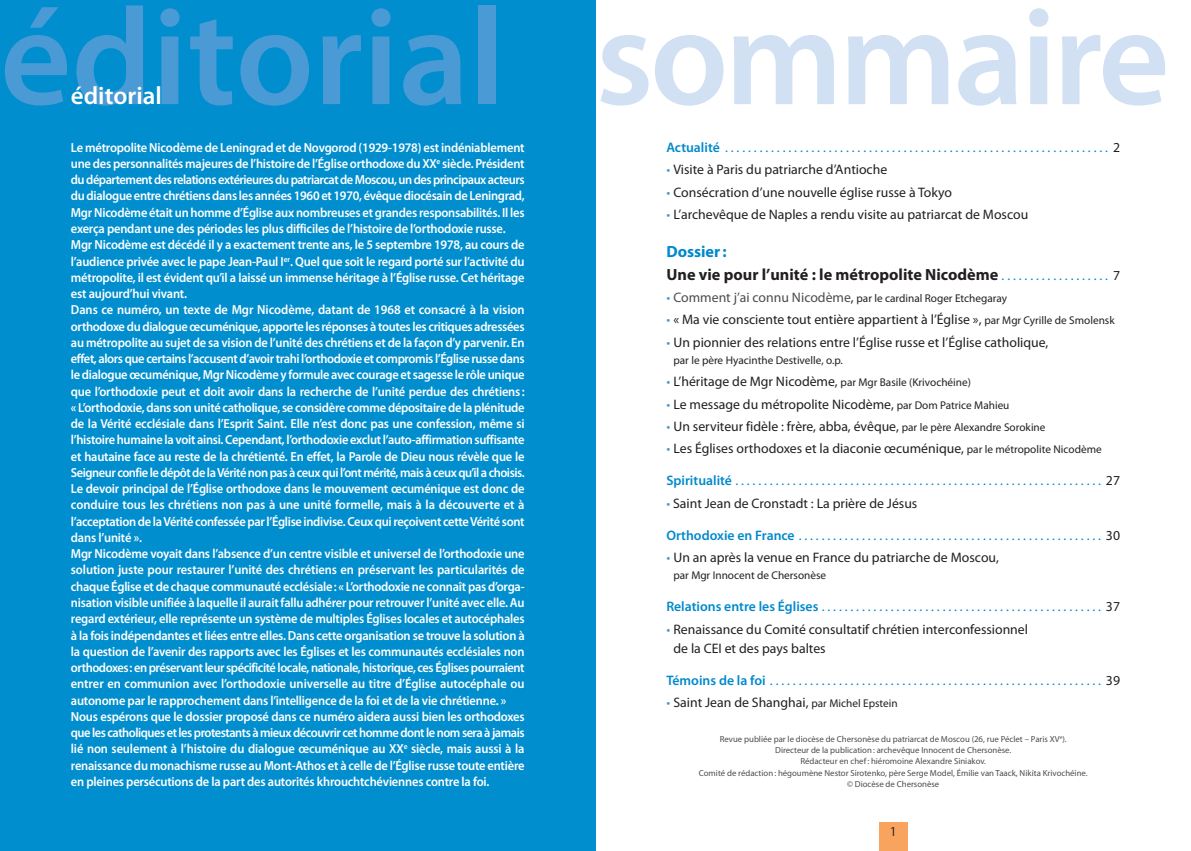
<style>
.page{position:relative;width:1191px;height:851px;background:#fff}
.page>*{position:absolute;margin:0;border:0;box-sizing:border-box;transform-origin:0 0}
.t1{font:600 138.75px "Myriad Pro";color:#499ad5}
.t2{font:600 138.75px "Myriad Pro";letter-spacing:-.025em;color:#d1e0f3}
.t3{font:600 25px "Myriad Pro";color:#fff}
.t4{font:700 16.25px/22.2px "Myriad Pro";color:#231f20}
.t5{font:13.75px/18.8px "Myriad Pro";color:#231f20}
.t6{font:13.75px "Myriad Pro";color:#0089cc}
.t7{font:condensed 13.75px "Myriad Pro";color:#231f20}
.t8{font:600 13.12px/16.2px "Myriad Pro";letter-spacing:-.015em;color:#fff;scale:.95 1}
.t9{font:11.25px "Myriad Pro";color:#231f20}
.t10{font:8.75px/11.2px "Myriad Pro";color:#4c4c4e;text-align:center}
.s1{font-weight:600}
.s2{color:#231f20}
.s3{color:#499ad5}
.s4{color:#0089cc}
.s5{font-weight:400;font-size:13.75px;color:#0089cc}
.s6{font-weight:400;font-size:13.75px}
.s7{font-size:13.75px;color:#499ad5}
.s8{font-size:13.75px;color:#4c4c4e}
.s9{font-size:13.75px}
.s10{font-size:11.25px}
</style>
<div class="page">
<div style="left:0;top:0;width:595px;height:850px;background:#008ece"></div>
<div style="left:879px;top:822px;width:28px;height:28px;background:#f9a45e"></div>
<h1 class="t1" style="left:0;top:6px;width:506px">éditorial</h1>
<h2 class="t3" style="left:71px;top:86px;width:92px">éditorial</h2>
<p class="t8" style="left:71px;top:140px;width:479px">Le métropolite Nicodème de Leningrad et de Novgorod (1929-1978) est indéniablement une des personnalités majeures de l’histoire de l’Église orthodoxe du XX<sup>e</sup> siècle. Président du département des relations extérieures du patriarcat de Moscou, un des principaux acteurs du dialogue entre chrétiens dans les années 1960 et 1970, évêque diocésain de Leningrad, Mgr Nicodème était un homme d’Église aux nombreuses et grandes responsabilités. Il les exerça pendant une des périodes les plus difficiles de l’histoire de l’orthodoxie russe.<br>Mgr Nicodème est décédé il y a exactement trente ans, le 5 septembre 1978, au cours de l’audience privée avec le pape Jean-Paul I<sup>er</sup>. Quel que soit le regard porté sur l’activité du métropolite, il est évident qu’il a laissé un immense héritage à l’Église russe. Cet héritage est aujourd’hui vivant.<br>Dans ce numéro, un texte de Mgr Nicodème, datant de 1968 et consacré à la vision orthodoxe du dialogue œcuménique, apporte les réponses à toutes les critiques adressées au métropolite au sujet de sa vision de l’unité des chrétiens et de la façon d’y parvenir. En effet, alors que certains l’accusent d’avoir trahi l’orthodoxie et compromis l’Église russe dans le dialogue œcuménique, Mgr Nicodème y formule avec courage et sagesse le rôle unique que l’orthodoxie peut et doit avoir dans la recherche de l’unité perdue des chrétiens: « L’orthodoxie, dans son unité catholique, se considère comme dépositaire de la plénitude de la Vérité ecclésiale dans l’Esprit Saint. Elle n’est donc pas une confession, même si l’histoire humaine la voit ainsi. Cependant, l’orthodoxie exclut l’auto-affirmation suffisante et hautaine face au reste de la chrétienté. En effet, la Parole de Dieu nous révèle que le Seigneur confie le dépôt de la Vérité non pas à ceux qui l’ont mérité, mais à ceux qu’il a choisis.<br>Le devoir principal de l’Église orthodoxe dans le mouvement œcuménique est donc de conduire tous les chrétiens non pas à une unité formelle, mais à la découverte et à l’acceptation de la Vérité confessée par l’Église indivise. Ceux qui reçoivent cette Vérité sont dans l’unité ».<br>Mgr Nicodème voyait dans l’absence d’un centre visible et universel de l’orthodoxie une solution juste pour restaurer l’unité des chrétiens en préservant les particularités de chaque Église et de chaque communauté ecclésiale: « L’orthodoxie ne connaît pas d’orga&shy;nisation visible unifiée à laquelle il aurait fallu adhérer pour retrouver l’unité avec elle. Au regard extérieur, elle représente un système de multiples Églises locales et autocéphales à la fois indépendantes et liées entre elles. Dans cette organisation se trouve la solution à la question de l’avenir des rapports avec les Églises et les communautés ecclésiales non orthodoxes: en préservant leur spécificité locale, nationale, historique, ces Églises pourraient entrer en communion avec l’orthodoxie universelle au titre d’Église autocéphale ou autonome par le rapprochement dans l’intelligence de la foi et de la vie chrétienne. » Nous espérons que le dossier proposé dans ce numéro aidera aussi bien les orthodoxes que les catholiques et les protestants à mieux découvrir cet homme dont le nom sera à jamais lié non seulement à l’histoire du dialogue œcuménique au XX<sup>e</sup> siècle, mais aussi à la renaissance du monachisme russe au Mont-Athos et à celle de l’Église russe toute entière en pleines persécutions de la part des autorités khrouchtchéviennes contre la foi.</p>
<h1 class="t2" style="left:595px;top:6px;width:576px">sommaire</h1>
<p class="t6" style="left:666px;top:142px;width:455px"><span class="s1">Actualité</span> . . . . . . . . . . . . . . . . . . . . . . . . . . . . . . . . . . . . . . . . . . . . . . . . . . . . . . . . . . . . . . . . . . . <span class="s2">2</span></p>
<p class="t5" style="left:666px;top:162px;width:222px"><span class="s3">•</span> Visite à Paris du patriarche d’Antioche</p>
<p class="t5" style="left:666px;top:184px;width:287px"><span class="s3">•</span> Consécration d’une nouvelle église russe à Tokyo</p>
<p class="t5" style="left:666px;top:206px;width:363px"><span class="s3">•</span> L’archevêque de Naples a rendu visite au patriarcat de Moscou</p>
<p class="t4" style="left:666px;top:241px;width:455px"><span class="s4">Dossier :<br></span>Une vie pour l’unité : le métropolite Nicodème <span class="s5">. . . . . . . . . . . . . . . . . . .</span> <span class="s6">7</span></p>
<p class="t9" style="left:666px;top:294px;width:342px"><span class="s7">•</span> <span class="s8">Comment j’ai connu Nicodème</span><span class="s9">,</span> par le cardinal Roger Etchegaray</p>
<p class="t5" style="left:666px;top:311px;width:450px"><span class="s3">•</span> « Ma vie consciente tout entière appartient à l’Église », <span class="s10">par Mgr Cyrille de Smolensk</span></p>
<p class="t5" style="left:666px;top:334px;width:383px"><span class="s3">•</span> Un pionnier des relations entre l’Église russe et l’Église catholique,</p>
<p class="t9" style="left:673px;top:356px;width:171px">par le père Hyacinthe Destivelle, o.p.</p>
<p class="t9" style="left:666px;top:378px;width:306px"><span class="s7">•</span> <span class="s9">L’héritage de Mgr Nicodème,</span> par Mgr Basile (Krivochéine)</p>
<p class="t5" style="left:666px;top:395px;width:344px"><span class="s3">•</span> Le message du métropolite Nicodème, <span class="s10">par Dom Patrice Mahieu</span></p>
<p class="t5" style="left:666px;top:418px;width:380px"><span class="s3">•</span> Un serviteur fidèle : frère, abba, évêque, <span class="s10">par le père Alexandre Sorokine</span></p>
<p class="t5" style="left:666px;top:440px;width:437px"><span class="s3">•</span> Les Églises orthodoxes et la diaconie œcuménique, <span class="s10">par le métropolite Nicodème</span></p>
<p class="t6" style="left:666px;top:475px;width:455px"><span class="s1">Spiritualité</span> . . . . . . . . . . . . . . . . . . . . . . . . . . . . . . . . . . . . . . . . . . . . . . . . . . . . . . . . . . . . . . . . <span class="s2">27</span></p>
<p class="t5" style="left:666px;top:494px;width:252px"><span class="s3">•</span> Saint Jean de Cronstadt : La prière de Jésus</p>
<p class="t6" style="left:666px;top:530px;width:455px"><span class="s1">Orthodoxie en France</span> . . . . . . . . . . . . . . . . . . . . . . . . . . . . . . . . . . . . . . . . . . . . . . . . . . . . . <span class="s2">30</span></p>
<p class="t5" style="left:666px;top:549px;width:334px"><span class="s3">•</span> Un an après la venue en France du patriarche de Moscou,</p>
<p class="t9" style="left:673px;top:571px;width:154px">par Mgr Innocent de Chersonèse</p>
<p class="t6" style="left:666px;top:601px;width:455px"><span class="s1">Relations entre les Églises</span> . . . . . . . . . . . . . . . . . . . . . . . . . . . . . . . . . . . . . . . . . . . . . . . . . <span class="s2">37</span></p>
<p class="t5" style="left:673px;top:621px;width:356px;text-indent:-7px"><span class="s3">•</span> Renaissance du Comité consultatif chrétien interconfessionnel de la CEI et des pays baltes</p>
<p class="t6" style="left:666px;top:674px;width:455px"><span class="s1">Témoins de la foi</span> . . . . . . . . . . . . . . . . . . . . . . . . . . . . . . . . . . . . . . . . . . . . . . . . . . . . . . . . . . <span class="s2">39</span></p>
<p class="t5" style="left:666px;top:694px;width:233px"><span class="s3">•</span> Saint Jean de Shanghai, <span class="s10">par Michel Epstein</span></p>
<p class="t10" style="left:699px;top:734px;width:390px">Revue publiée par le diocèse de Chersonèse du patriarcat de Moscou (26, rue Péclet – Paris XV<sup>e</sup>).<br>Directeur de la publication : archevêque Innocent de Chersonèse.<br>Rédacteur en chef : hiéromoine Alexandre Siniakov.<br>Comité de rédaction : hégoumène Nestor Sirotenko, père Serge Model, Émilie van Taack, Nikita Krivochéine. © Diocèse de Chersonèse</p>
<p class="t7" style="left:890px;top:823px;width:7px">1</p>
</div>
